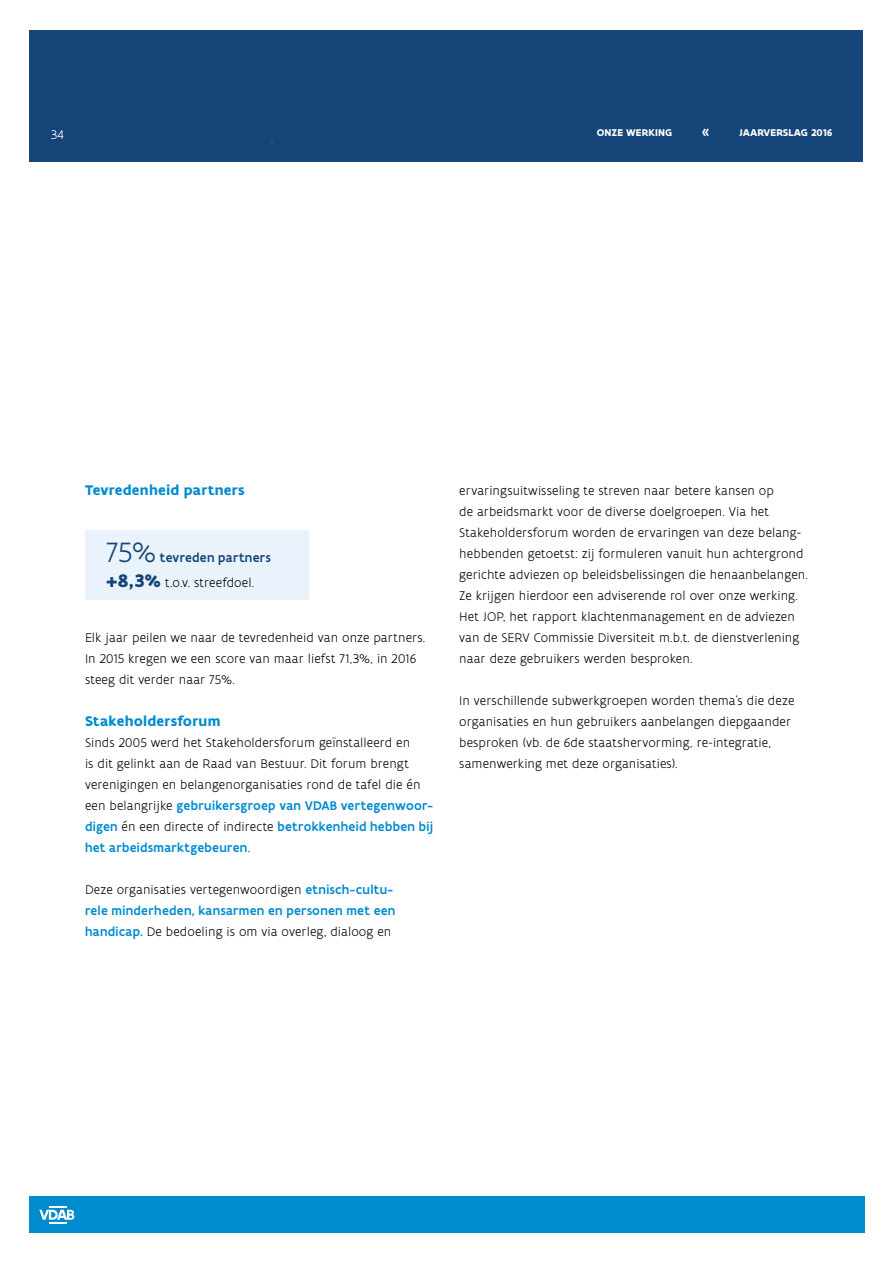
<style>
.page{position:relative;width:893px;height:1263px;background:#fff}
.page>*{position:absolute;margin:0;border:0;box-sizing:border-box;transform-origin:0 0}
.t1{font:300 30px "Flanders Art Sans";color:#144478}
.t2{font:700 15px "Flanders Art Sans";letter-spacing:.015em;color:#008bce}
.t3{font:300 13.5px/21px "Flanders Art Sans";letter-spacing:.005em;color:#000}
.t4{font:300 13.5px "Flanders Art Sans";color:#fff}
.t5{font:700 10.5px "Flanders Art Sans";letter-spacing:.005em;color:#fff}
.s1{font-weight:500;color:#144478}
.s2{font-weight:700;font-size:19.5px;color:#144478}
.s3{font-weight:500;color:#008bce}
</style>
<div class="page">
<div style="left:85px;top:531px;width:224px;height:69px;background:#eaf3fc"></div>
<div style="left:30px;top:30px;width:833px;height:132px;background:#144478"></div>
<div style="left:30px;top:1196px;width:834px;height:37px;background:#008bce"></div>
<svg style="left:39px;top:1206px;width:35px;height:17px"></svg>
<p class="t4" style="left:51px;top:126px;width:14px">34</p>
<p class="t5" style="left:597px;top:126px;width:77px">onze werking</p>
<p class="t5" style="left:739px;top:126px;width:95px">Jaarverslag 2016</p>
<p class="t2" style="left:85px;top:481px;width:161px">Tevredenheid partners</p>
<h1 class="t1" style="left:106px;top:534px;width:52px">75%</h1>
<p class="t3" style="left:106px;top:545px;width:166px;line-height:25.5px;text-indent:54px"><span class="s1">tevreden partners </span><span class="s2">+8,3%</span> t.o.v. streefdoel.</p>
<p class="t3" style="left:85px;top:627px;width:342px">Elk jaar peilen we naar de tevredenheid van onze partners.<br>In 2015 kregen we een score van maar liefst 71,3%, in 2016 steeg dit verder naar 75%.</p>
<p class="t2" style="left:85px;top:712px;width:137px">Stakeholdersforum</p>
<p class="t3" style="left:85px;top:732px;width:350px">Sinds 2005 werd het Stakeholdersforum geïnstalleerd en<br>is dit gelinkt aan de Raad van Bestuur. Dit forum brengt verenigingen en belangenorganisaties rond de tafel die én een belangrijke <span class="s3">gebruikersgroep van VDAB vertegenwoor&shy;digen</span> én een directe of indirecte <span class="s3">betrokkenheid hebben bij het arbeidsmarktgebeuren</span>.</p>
<p class="t3" style="left:85px;top:879px;width:312px">Deze organisaties vertegenwoordigen <span class="s3">etnisch-cultu&shy;rele minderheden, kansarmen en personen met een handicap.</span> De bedoeling is om via overleg, dialoog en</p>
<p class="t3" style="left:459px;top:481px;width:350px">ervaringsuitwisseling te streven naar betere kansen op<br>de arbeidsmarkt voor de diverse doelgroepen. Via het Stakeholdersforum worden de ervaringen van deze belang&shy;hebbenden getoetst: zij formuleren vanuit hun achtergrond gerichte adviezen op beleidsbelissingen die henaanbelangen.<br>Ze krijgen hierdoor een adviserende rol over onze werking.<br>Het JOP, het rapport klachtenmanagement en de adviezen van de SERV Commissie Diversiteit m.b.t. de dienstverlening naar deze gebruikers werden besproken.</p>
<p class="t3" style="left:459px;top:691px;width:337px">In verschillende subwerkgroepen worden thema’s die deze organisaties en hun gebruikers aanbelangen diepgaander besproken (vb. de 6de staatshervorming, re-integratie, samenwerking met deze organisaties).</p>
</div>
